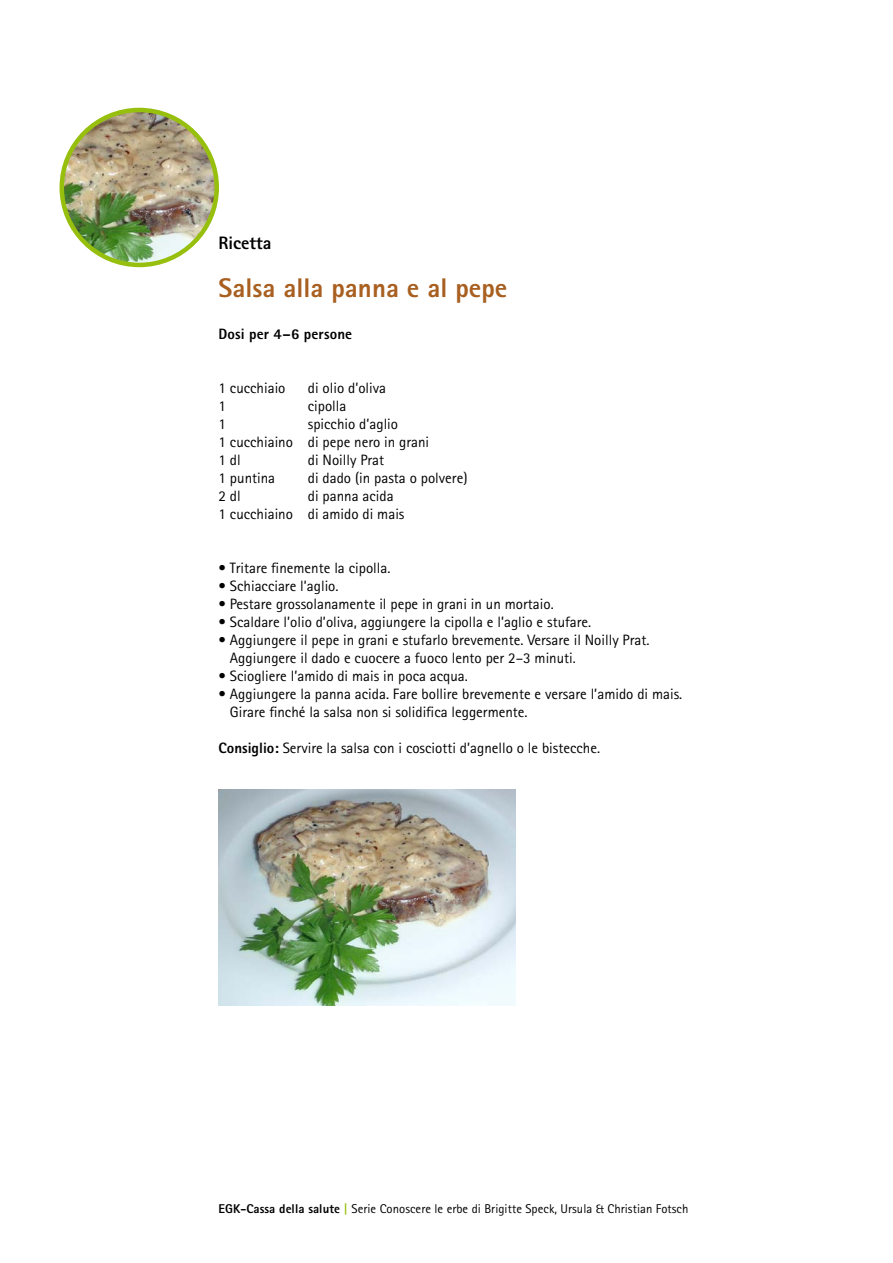
<style>
.page{position:relative;width:893px;height:1263px;background:#fff}
.page>*{position:absolute;margin:0;border:0;box-sizing:border-box;transform-origin:0 0}
.t1{font:800 27px "Rotis Sans Serif";color:#a85f20}
.t2{font:800 18px "Rotis Sans Serif";color:#000}
.t3{font:15px/18px "Rotis Sans Serif";color:#000}
.t4{font:800 15px "Rotis Sans Serif";letter-spacing:.01em;color:#000}
.t5{font:12.75px "Rotis Sans Serif";letter-spacing:.005em;color:#000}
.s1{font-weight:800}
.s2{font-weight:800;color:#97bf0d}
</style>
<div class="page">
<img style="left:219px;top:789px;width:296px;height:216px">
<img style="left:62px;top:110px;width:155px;height:155px;border-radius:77px">
<div style="left:60px;top:108px;width:159px;height:159px;border:4px solid #97bf0d;border-radius:50%"></div>
<p class="t2" style="left:219px;top:232px;width:54px">Ricetta</p>
<h1 class="t1" style="left:219px;top:271px;width:290px">Salsa alla panna e al pepe</h1>
<p class="t4" style="left:219px;top:325px;width:135px">Dosi per 4–6 persone</p>
<p class="t3" style="left:219px;top:379px;width:68px">1 cucchiaio</p>
<p class="t3" style="left:308px;top:379px;width:80px">di olio d’oliva</p>
<p class="t3" style="left:219px;top:397px;width:9px">1</p>
<p class="t3" style="left:308px;top:397px;width:40px">cipolla</p>
<p class="t3" style="left:219px;top:415px;width:9px">1</p>
<p class="t3" style="left:219px;top:415px;width:212px;text-indent:89px">spicchio d’aglio<br>1 cucchiaino di pepe nero in grani<br>1 dl</p>
<p class="t3" style="left:308px;top:451px;width:78px">di Noilly Prat</p>
<p class="t3" style="left:219px;top:469px;width:58px">1 puntina</p>
<p class="t3" style="left:308px;top:469px;width:161px">di dado (in pasta o polvere)</p>
<p class="t3" style="left:219px;top:487px;width:24px">2 dl</p>
<p class="t3" style="left:219px;top:487px;width:187px;text-indent:89px">di panna acida<br>1 cucchiaino di amido di mais</p>
<p class="t3" style="left:219px;top:559px;width:173px">• Tritare finemente la cipolla.</p>
<p class="t3" style="left:219px;top:577px;width:121px">• Schiacciare l’aglio.</p>
<p class="t3" style="left:219px;top:595px;width:337px">• Pestare grossolanamente il pepe in grani in un mortaio.</p>
<p class="t3" style="left:219px;top:613px;width:374px">• Scaldare l’olio d’oliva, aggiungere la cipolla e l’aglio e stufare.</p>
<p class="t3" style="left:230px;top:631px;width:421px;text-indent:-11px">• Aggiungere il pepe in grani e stufarlo brevemente. Versare il Noilly Prat.<br>Aggiungere il dado e cuocere a fuoco lento per 2–3 minuti.</p>
<p class="t3" style="left:219px;top:667px;width:251px">• Sciogliere l’amido di mais in poca acqua.</p>
<p class="t3" style="left:230px;top:685px;width:454px;text-indent:-11px">• Aggiungere la panna acida. Fare bollire brevemente e versare l’amido di mais.<br>Girare finché la salsa non si solidifica leggermente.</p>
<p class="t3" style="left:219px;top:739px;width:383px"><span class="s1">Consiglio:</span> Servire la salsa con i cosciotti d’agnello o le bistecche.</p>
<p class="t5" style="left:219px;top:1201px;width:471px"><span class="s1">EGK-Cassa della salute</span> <span class="s2">|</span> Serie Conoscere le erbe di Brigitte Speck, Ursula &amp; Christian Fotsch</p>
</div>
